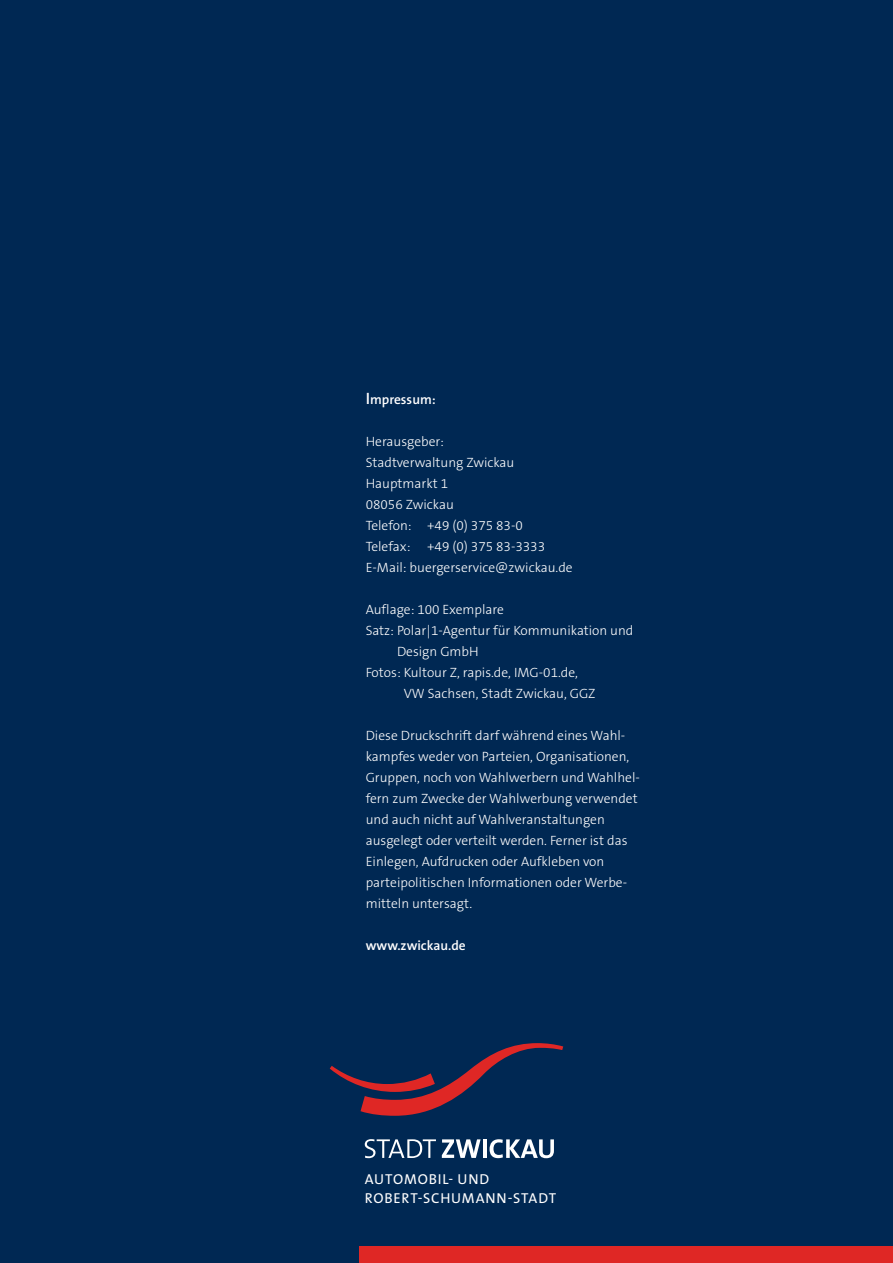
<style>
.page{position:relative;width:893px;height:1263px;background:#002853}
.page>*{position:absolute;margin:0;border:0;box-sizing:border-box;transform-origin:0 0}
.t1{font:14.4px/18.5px "The Sans";letter-spacing:.055em;color:#fff}
.t2{font:300 13.5px/21px "The Sans B3";color:#fff}
.t3{font:600 13.5px "The Sans B6";color:#fff}
.s1{font-size:16.5px}
</style>
<div class="page">
<div style="left:360px;top:1246px;width:533px;height:17px;background:#df2725"></div>
<svg style="left:330px;top:1043px;width:233px;height:73px"></svg>
<svg style="left:365px;top:1139px;width:71px;height:19px"></svg>
<svg style="left:442px;top:1139px;width:39px;height:19px"></svg>
<hr style="left:483px;top:1139px;width:4px;height:19px;background:#fff">
<svg style="left:490px;top:1139px;width:64px;height:19px"></svg>
<p class="t3" style="left:366px;top:392px;width:72px"><span class="s1">I</span>mpressum:</p>
<p class="t2" style="left:366px;top:431px;width:209px">Herausgeber:<br>Stadtverwaltung Zwickau<br>Hauptmarkt 1<br>08056 Zwickau<br>Telefon: +49 (0) 375 83-0<br>Telefax: +49 (0) 375 83-3333<br>E-Mail: buergerservice@zwickau.de</p>
<p class="t2" style="left:366px;top:599px;width:140px">Auflage: 100 Exemplare</p>
<p class="t2" style="left:366px;top:620px;width:269px">Satz: Polar|1-Agentur für Kommunikation und</p>
<p class="t2" style="left:397px;top:641px;width:83px">Design GmbH</p>
<p class="t2" style="left:366px;top:662px;width:214px">Fotos: Kultour Z, rapis.de, IMG-01.de,</p>
<p class="t2" style="left:404px;top:683px;width:193px">VW Sachsen, Stadt Zwickau, GGZ</p>
<p class="t2" style="left:366px;top:725px;width:276px">Diese Druckschrift darf während eines Wahl&shy;kampfes weder von Parteien, Organisationen, Gruppen, noch von Wahlwerbern und Wahlhel&shy;fern zum Zwecke der Wahlwerbung verwendet und auch nicht auf Wahlveranstaltungen ausgelegt oder verteilt werden. Ferner ist das Einlegen, Aufdrucken oder Aufkleben von parteipolitischen Informationen oder Werbe&shy;mitteln untersagt.</p>
<p class="t3" style="left:366px;top:938px;width:102px">www.zwickau.de</p>
<p class="t1" style="left:365px;top:1170px;width:193px">AUTOMOBIL- UND<br>ROBERT-SCHUMANN-STADT</p>
</div>
